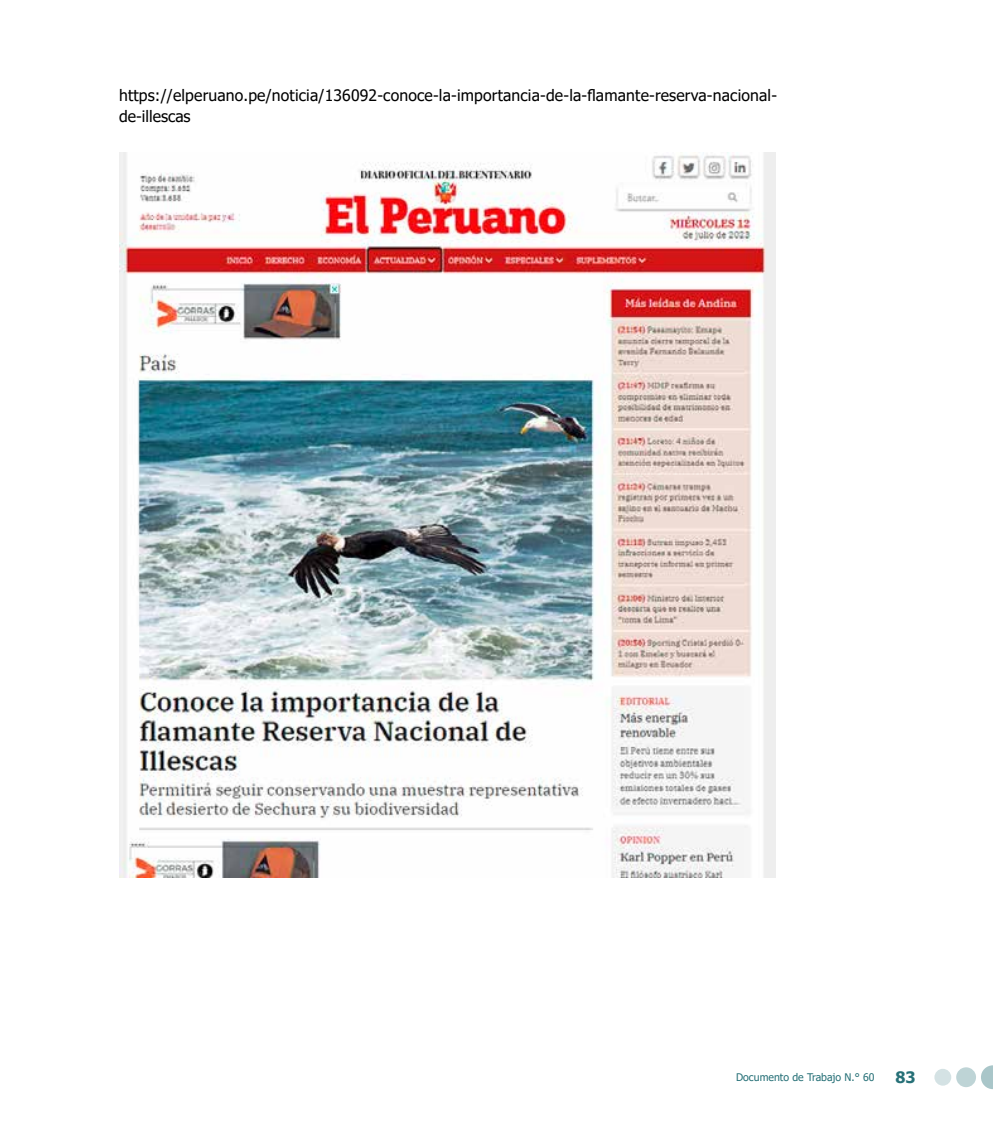
<style>
.page{position:relative;width:993px;height:1141px;background:#fff}
.page>*{position:absolute;margin:0;border:0;box-sizing:border-box;transform-origin:0 0}
.t1{font:15.75px/21px "Tahoma";letter-spacing:.01em;color:#000}
.t2{font:700 15.75px "Tahoma";color:#267077}
.t3{font:10.5px "Tahoma";color:#267077}
</style>
<div class="page">
<svg style="left:981px;top:1065px;width:11px;height:24px"></svg>
<svg style="left:955px;top:1067px;width:20px;height:20px"></svg>
<div style="left:934px;top:1069px;width:16px;height:17px;background:#d4e2e4;border-radius:50%"></div>
<img style="left:119px;top:152px;width:656px;height:726px">
<p class="t1" style="left:119px;top:86px;width:659px">https://elperuano.pe/noticia/136092-conoce-la-importancia-de-la-flamante-reserva-nacional&shy;de-illescas</p>
<p class="t3" style="left:735px;top:1070px;width:140px">Documento de Trabajo N.° 60</p>
<p class="t2" style="left:895px;top:1066px;width:22px">83</p>
</div>
